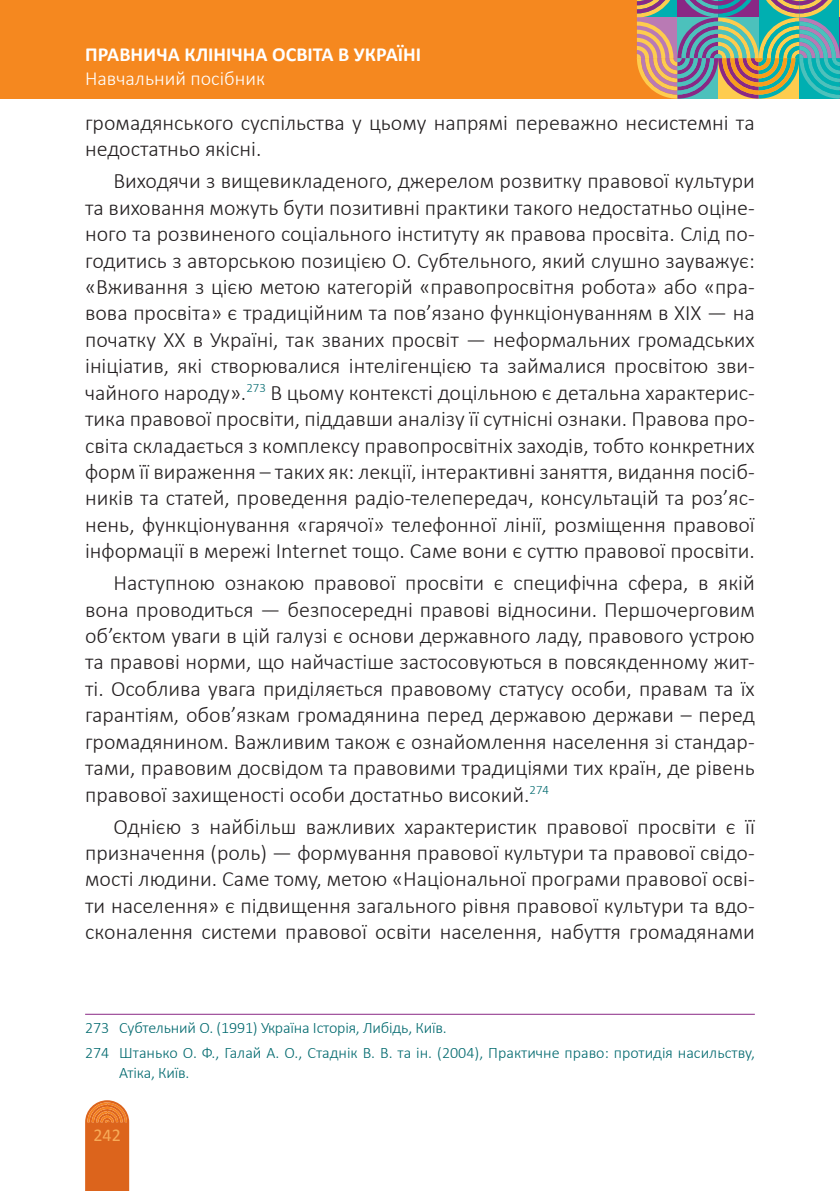
<style>
.page{position:relative;width:840px;height:1191px;background:#fff}
.page>*{position:absolute;margin:0;border:0;box-sizing:border-box;transform-origin:0 0}
.t1{font:300 22px/26.4px "Calibri";color:#231f20;text-align:justify}
.t2{font:700 20px "Calibri";color:#fff}
.t3{font:300 20px "Calibri";color:#fff}
.t4{font:18px "Calibri";color:#f8ab58}
.t5{font:300 16px/24.8px "Calibri";letter-spacing:-.005em;color:#00696e}
</style>
<div class="page">
<svg style="left:85px;top:1100px;width:44px;height:91px;background:#e0712c"></svg>
<div style="left:0;top:0;width:839px;height:99px;background:#f5881f"></div>
<svg style="left:636px;top:0;width:204px;height:99px;background:#85998b"></svg>
<hr style="left:85px;top:1014px;width:669px;height:1px;background:#8a2885">
<p class="t2" style="left:85px;top:42px;width:337px">ПРАВНИЧА КЛІНІЧНА ОСВІТА В УКРАЇНІ</p>
<p class="t3" style="left:85px;top:66px;width:181px">Навчальний посібник</p>
<p class="t1" style="left:85px;top:109px;width:670px">громадянського суспільства у цьому напрямі переважно несистемні та недостатньо якісні.</p>
<p class="t1" style="left:85px;top:168px;width:670px;text-indent:28px">Виходячи з вищевикладеного, джерелом розвитку правової культури та виховання можуть бути позитивні практики такого недостатньо оціне&shy;ного та розвиненого соціального інституту як правова просвіта. Слід по&shy;годитись з авторською позицією О. Субтельного, який слушно зауважує: «Вживання з цією метою категорій «правопросвітня робота» або «пра&shy;вова просвіта» є традиційним та пов’язано функціонуванням в XIX — на початку XX в Україні, так званих просвіт — неформальних громадських ініціатив, які створювалися інтелігенцією та займалися просвітою зви&shy;чайного народу».<sup>273</sup> В цьому контексті доцільною є детальна характерис&shy;тика правової просвіти, піддавши аналізу її сутнісні ознаки. Правова про&shy;світа складається з комплексу правопросвітніх заходів, тобто конкретних форм її вираження – таких як: лекції, інтерактивні заняття, видання посіб&shy;ників та статей, проведення радіо-телепередач, консультацій та роз’яс&shy;нень, функціонування «гарячої» телефонної лінії, розміщення правової інформації в мережі Internet тощо. Саме вони є суттю правової просвіти.</p>
<p class="t1" style="left:85px;top:569px;width:670px;text-indent:28px">Наступною ознакою правової просвіти є специфічна сфера, в якій вона проводиться — безпосередні правові відносини. Першочерговим об’єктом уваги в цій галузі є основи державного ладу, правового устрою та правові норми, що найчастіше застосовуються в повсякденному жит&shy;ті. Особлива увага приділяється правовому статусу особи, правам та їх гарантіям, обов’язкам громадянина перед державою держави – перед громадянином. Важливим також є ознайомлення населення зі стандар&shy;тами, правовим досвідом та правовими традиціями тих країн, де рівень правової захищеності особи достатньо високий.<sup>274</sup></p>
<p class="t1" style="left:85px;top:813px;width:670px;text-indent:28px">Однією з найбільш важливих характеристик правової просвіти є її призначення (роль) — формування правової культури та правової свідо&shy;мості людини. Саме тому, метою «Національної програми правової осві&shy;ти населення» є підвищення загального рівня правової культури та вдо&shy;сконалення системи правової освіти населення, набуття громадянами</p>
<p class="t5" style="left:85px;top:1015px;width:671px">273 Субтельний О. (1991) Україна Історія, Либідь, Київ.<br>274 Штанько О. Ф., Галай А. О., Стаднік В. В. та ін. (2004), Практичне право: протидія насильству,</p>
<p class="t5" style="left:119px;top:1059px;width:72px">Атіка, Київ.</p>
<p class="t4" style="left:93px;top:1123px;width:29px">242</p>
</div>
